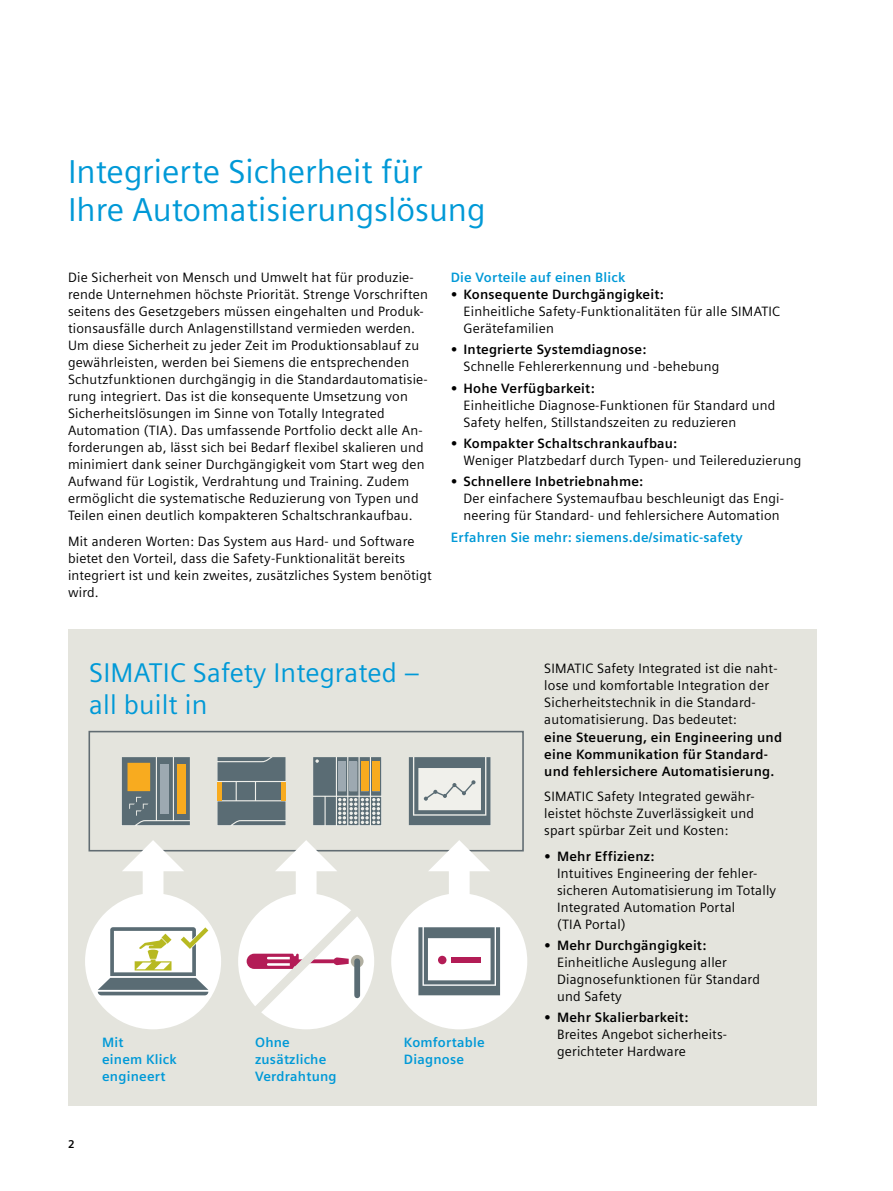
<style>
.page{position:relative;width:893px;height:1191px;background:#fff}
.page>*{position:absolute;margin:0;border:0;box-sizing:border-box;transform-origin:0 0}
.t1{font:33px/38.2px "Siemens Sans Global";color:#0099d7}
.t2{font:27px/32px "Siemens Sans Global";letter-spacing:.005em;color:#0099d7}
.t3{font:13.5px/17px "Siemens Sans Global";letter-spacing:.015em;color:#000}
.t4{font:700 13.5px/17px "Siemens Sans Global";letter-spacing:.015em;color:#000}
.t5{font:700 13.5px/17px "Siemens Sans Global";letter-spacing:.015em;color:#0099d7}
.t6{font:700 11.25px "Siemens Sans Global";color:#000}
</style>
<div class="page">
<div style="left:68px;top:629px;width:748px;height:477px;background:#e4e4dd"></div>
<div style="left:85px;top:893px;width:136px;height:136px;background:#fff;border-radius:50%"></div>
<div style="left:238px;top:893px;width:136px;height:136px;background:#fff;border-radius:50%"></div>
<div style="left:391px;top:893px;width:136px;height:136px;background:#fff;border-radius:50%"></div>
<svg style="left:98px;top:927px;width:110px;height:68px"></svg>
<svg style="left:351px;top:955px;width:13px;height:12px"></svg>
<div style="left:88px;top:731px;width:436px;height:120px;border:2px solid #616c72"></div>
<svg style="left:122px;top:840px;width:62px;height:61px"></svg>
<svg style="left:247px;top:840px;width:115px;height:177px"></svg>
<svg style="left:428px;top:840px;width:62px;height:61px"></svg>
<svg style="left:409px;top:757px;width:81px;height:68px"></svg>
<svg style="left:217px;top:757px;width:69px;height:68px"></svg>
<div style="left:281px;top:782px;width:5px;height:18px;background:#f8ab1f"></div>
<div style="left:217px;top:782px;width:5px;height:18px;background:#f8ab1f"></div>
<svg style="left:313px;top:757px;width:68px;height:68px"></svg>
<div style="left:361px;top:761px;width:7px;height:30px;background:#f8ab1f"></div>
<div style="left:350px;top:761px;width:7px;height:30px;background:#9da9b1"></div>
<div style="left:338px;top:761px;width:8px;height:30px;background:#9da9b1"></div>
<div style="left:372px;top:761px;width:8px;height:30px;background:#f8ab1f"></div>
<svg style="left:418px;top:927px;width:82px;height:68px"></svg>
<div style="left:438px;top:955px;width:8px;height:9px;background:#b31c56;border-radius:50%"></div>
<div style="left:451px;top:957px;width:29px;height:5px;background:#b31c56"></div>
<svg style="left:122px;top:757px;width:68px;height:68px"></svg>
<div style="left:161px;top:763px;width:8px;height:50px;background:#9da9b1"></div>
<div style="left:177px;top:763px;width:8px;height:50px;background:#f8ab1f"></div>
<h1 class="t1" style="left:68px;top:154px;width:419px">Integrierte Sicherheit für<br>Ihre Automatisierungslösung</h1>
<p class="t3" style="left:68px;top:269px;width:361px">Die Sicherheit von Mensch und Umwelt hat für produzie&shy;rende Unternehmen höchste Priorität. Strenge Vorschriften seitens des Gesetzgebers müssen eingehalten und Produk&shy;tionsausfälle durch Anlagenstillstand vermieden werden.<br>Um diese Sicherheit zu jeder Zeit im Produktionsablauf zu gewährleisten, werden bei Siemens die entsprechenden Schutzfunktionen durchgängig in die Standardautomatisie&shy;rung integriert. Das ist die konsequente Umsetzung von Sicherheitslösungen im Sinne von Totally Integrated Automation (TIA). Das umfassende Portfolio deckt alle An&shy;forderungen ab, lässt sich bei Bedarf flexibel skalieren und minimiert dank seiner Durchgängigkeit vom Start weg den Aufwand für Logistik, Verdrahtung und Training. Zudem ermöglicht die systematische Reduzierung von Typen und Teilen einen deutlich kompakteren Schaltschrankaufbau.</p>
<p class="t3" style="left:68px;top:533px;width:365px">Mit anderen Worten: Das System aus Hard- und Software bietet den Vorteil, dass die Safety-Funktionalität bereits integriert ist und kein zweites, zusätzliches System benötigt wird.</p>
<p class="t5" style="left:451px;top:269px;width:176px">Die Vorteile auf einen Blick</p>
<p class="t4" style="left:451px;top:286px;width:215px">• Konsequente Durchgängigkeit:</p>
<p class="t3" style="left:463px;top:303px;width:318px">Einheitliche Safety-Funktionalitäten für alle SIMATIC<br>Gerätefamilien</p>
<p class="t4" style="left:451px;top:341px;width:197px">• Integrierte Systemdiagnose:</p>
<p class="t3" style="left:463px;top:359px;width:257px">Schnelle Fehlererkennung und -behebung</p>
<p class="t4" style="left:451px;top:379px;width:145px">• Hohe Verfügbarkeit:</p>
<p class="t3" style="left:463px;top:397px;width:313px">Einheitliche Diagnose-Funktionen für Standard und<br>Safety helfen, Stillstandszeiten zu reduzieren</p>
<p class="t4" style="left:451px;top:435px;width:228px">• Kompakter Schaltschrankaufbau:</p>
<p class="t3" style="left:463px;top:452px;width:339px">Weniger Platzbedarf durch Typen- und Teilereduzierung</p>
<p class="t4" style="left:451px;top:473px;width:194px">• Schnellere Inbetriebnahme:</p>
<p class="t3" style="left:463px;top:491px;width:321px">Der einfachere Systemaufbau beschleunigt das Engi&shy;neering für Standard- und fehlersichere Automation</p>
<p class="t5" style="left:451px;top:528px;width:294px">Erfahren Sie mehr: siemens.de/simatic-safety</p>
<h2 class="t2" style="left:89px;top:658px;width:332px">SIMATIC Safety Integrated – all built in</h2>
<p class="t6" style="left:68px;top:1137px;width:8px">2</p>
<p class="t5" style="left:102px;top:1034px;width:76px">Mit<br>einem Klick engineert</p>
<p class="t5" style="left:255px;top:1034px;width:83px">Ohne zusätzliche<br>Verdrahtung</p>
<p class="t5" style="left:404px;top:1034px;width:82px">Komfortable<br>Diagnose</p>
<p class="t3" style="left:544px;top:661px;width:235px">SIMATIC Safety Integrated ist die naht&shy;lose und komfortable Integration der Sicherheitstechnik in die Standard&shy;automatisierung. Das bedeutet:</p>
<p class="t4" style="left:544px;top:728px;width:239px">eine Steuerung, ein Engineering und eine Kommunikation für Standard&shy;und fehlersichere Automatisierung.</p>
<p class="t3" style="left:544px;top:788px;width:212px;text-align:justify">SIMATIC Safety Integrated gewähr&shy;leistet höchste Zuverlässigkeit und spart spürbar Zeit und Kosten:</p>
<p class="t4" style="left:544px;top:847px;width:111px">• Mehr Effizienz:</p>
<p class="t3" style="left:557px;top:865px;width:221px">Intuitives Engineering der fehler&shy;sicheren Automatisierung im Totally<br>Integrated Automation Portal<br>(TIA Portal)</p>
<p class="t4" style="left:544px;top:936px;width:164px">• Mehr Durchgängigkeit:</p>
<p class="t3" style="left:557px;top:954px;width:204px">Einheitliche Auslegung aller<br>Diagnosefunktionen für Standard und Safety</p>
<p class="t4" style="left:544px;top:1009px;width:146px">• Mehr Skalierbarkeit:</p>
<p class="t3" style="left:557px;top:1026px;width:172px">Breites Angebot sicherheits&shy;gerichteter Hardware</p>
</div>
